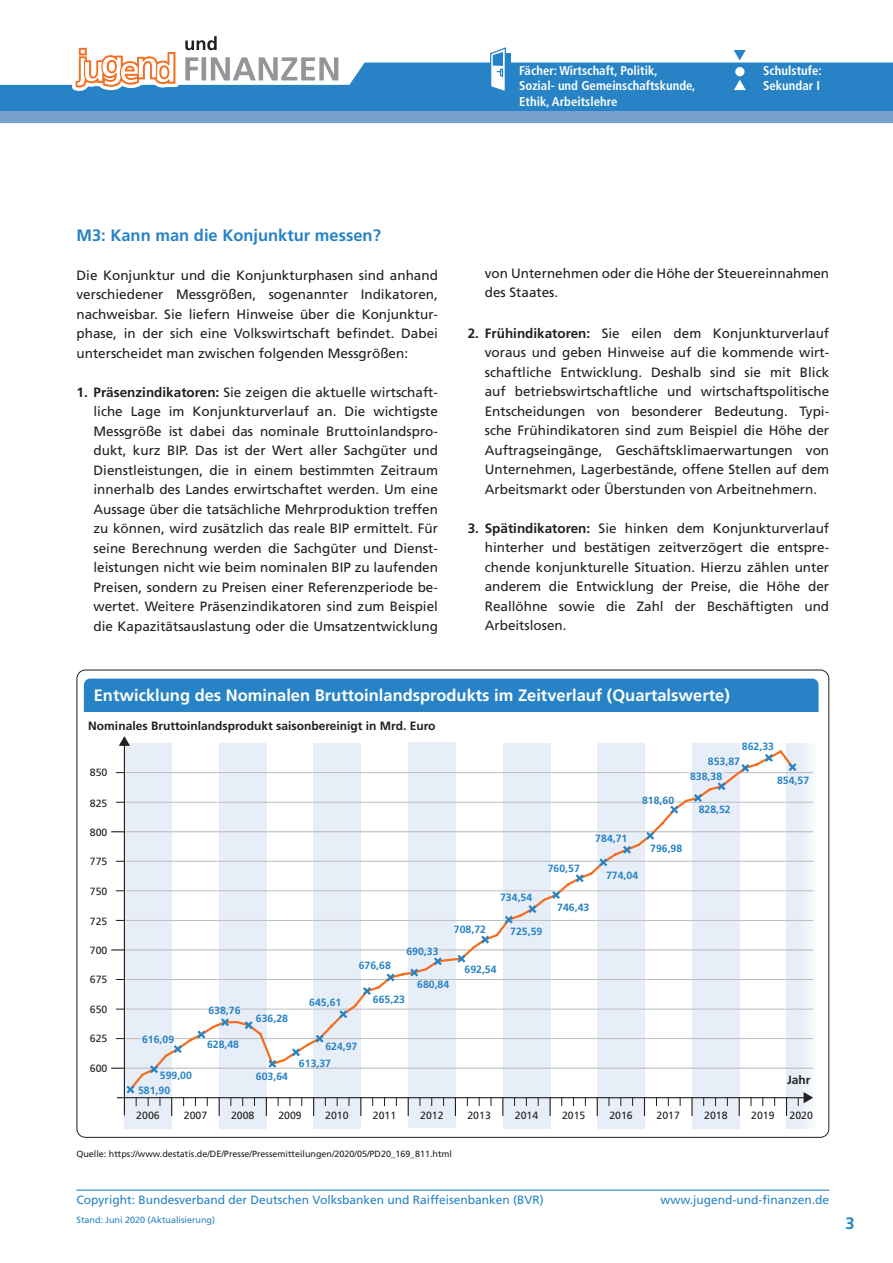
<style>
.page{position:relative;width:893px;height:1263px;background:#fff}
.page>*{position:absolute;margin:0;border:0;box-sizing:border-box;transform-origin:0 0}
.Fließtext{font:700 16.5px "Frutiger LT Std";color:#fff}
.Fließtext-2{font:700 16.5px "Frutiger LT Std";color:#2783c5}
.Fließtext-3{font:13.5px/19.5px "Frutiger LT Std";color:#231f20;text-align:justify}
.t1{font:700 condensed 12.75px/15.3px "Frutiger LT Std";color:#fff}
.t2{font:12px "Frutiger LT Std";color:#2783c5}
.t3{font:700 12px "Frutiger LT Std";color:#231f20}
.t4{font:700 10.5px/14.2px "Frutiger LT Std";color:#2783c5}
.t5{font:10.5px "Frutiger LT Std";color:#231f20}
.Paragraph_Style_2{font:9px "Frutiger LT Std";color:#231f20}
.t6{font:9px "Frutiger LT Std";color:#2783c5}
.s1{font-weight:700}
</style>
<div class="page">
<svg style="left:0;top:63px;width:893px;height:48px;background:#378cc9"></svg>
<div style="left:491px;top:53px;width:19px;height:35px;background:#2382c8"></div>
<svg style="left:489px;top:47px;width:18px;height:46px"></svg>
<hr style="left:77px;top:1189px;width:752px;height:2px;background:#2783c5">
<div style="left:735px;top:65px;width:9px;height:9px;background:#2382c8;border-radius:50%"></div>
<svg style="left:734px;top:50px;width:12px;height:10px"></svg>
<div style="left:735px;top:67px;width:9px;height:9px;background:#fff;border-radius:50%"></div>
<svg style="left:734px;top:77px;width:12px;height:13px"></svg>
<div style="left:0;top:111px;width:893px;height:12px;background:#77a0cf"></div>
<svg style="left:185px;top:57px;width:153px;height:23px"></svg>
<svg style="left:72px;top:47px;width:107px;height:44px"></svg>
<svg style="left:185px;top:36px;width:32px;height:14px"></svg>
<div style="left:84px;top:678px;width:735px;height:34px;background:#2783c5"></div>
<div style="left:124px;top:743px;width:48px;height:385px;background:#e8eef8"></div>
<div style="left:219px;top:743px;width:47px;height:385px;background:#e8eef8"></div>
<div style="left:313px;top:743px;width:48px;height:385px;background:#e8eef8"></div>
<div style="left:408px;top:742px;width:47px;height:385px;background:#e8eef8"></div>
<div style="left:503px;top:743px;width:47px;height:385px;background:#e8eef8"></div>
<div style="left:597px;top:743px;width:48px;height:385px;background:#e8eef8"></div>
<div style="left:692px;top:743px;width:47px;height:385px;background:#e8eef8"></div>
<div style="left:786px;top:743px;width:31px;height:385px;background:#eff3fa"></div>
<hr style="left:125px;top:949px;width:688px;height:1px;background:#bcbdc0">
<hr style="left:125px;top:890px;width:688px;height:1px;background:#bcbdc0">
<hr style="left:125px;top:831px;width:688px;height:1px;background:#bcbdc0">
<hr style="left:117px;top:1097px;width:688px;height:1px;background:#231f20">
<svg style="left:112px;top:949px;width:12px;height:1px"></svg>
<hr style="left:125px;top:1009px;width:688px;height:1px;background:#bcbdc0">
<hr style="left:125px;top:1038px;width:688px;height:1px;background:#bcbdc0">
<hr style="left:125px;top:979px;width:688px;height:1px;background:#bcbdc0">
<hr style="left:125px;top:920px;width:688px;height:1px;background:#bcbdc0">
<hr style="left:125px;top:861px;width:688px;height:1px;background:#bcbdc0">
<hr style="left:125px;top:1068px;width:688px;height:1px;background:#bcbdc0">
<svg style="left:112px;top:1068px;width:12px;height:1px"></svg>
<svg style="left:112px;top:831px;width:12px;height:1px"></svg>
<hr style="left:125px;top:802px;width:688px;height:1px;background:#bcbdc0">
<hr style="left:125px;top:772px;width:688px;height:1px;background:#bcbdc0">
<svg style="left:171px;top:1098px;width:1px;height:18px"></svg>
<svg style="left:219px;top:1098px;width:1px;height:18px"></svg>
<svg style="left:266px;top:1098px;width:1px;height:18px"></svg>
<svg style="left:313px;top:1098px;width:1px;height:18px"></svg>
<svg style="left:360px;top:1098px;width:1px;height:18px"></svg>
<svg style="left:408px;top:1098px;width:1px;height:18px"></svg>
<svg style="left:455px;top:1098px;width:1px;height:18px"></svg>
<svg style="left:502px;top:1098px;width:1px;height:18px"></svg>
<svg style="left:549px;top:1098px;width:2px;height:18px"></svg>
<svg style="left:597px;top:1098px;width:1px;height:18px"></svg>
<svg style="left:644px;top:1098px;width:1px;height:18px"></svg>
<svg style="left:691px;top:1098px;width:2px;height:18px"></svg>
<svg style="left:739px;top:1098px;width:1px;height:18px"></svg>
<svg style="left:786px;top:1098px;width:1px;height:18px"></svg>
<svg style="left:798px;top:1092px;width:15px;height:14px"></svg>
<hr style="left:124px;top:744px;width:1px;height:371px;background:#231f20">
<svg style="left:119px;top:736px;width:11px;height:10px"></svg>
<svg style="left:125px;top:751px;width:674px;height:345px"></svg>
<p class="t1" style="left:519px;top:63px;width:178px">Fächer: Wirtschaft, Politik,<br>Sozial- und Gemeinschaftskunde,<br>Ethik, Arbeitslehre</p>
<p class="t1" style="left:763px;top:63px;width:60px">Schulstufe:<br>Sekundar I</p>
<p class="Fließtext-2" style="left:77px;top:225px;width:306px">M3: Kann man die Konjunktur messen?</p>
<p class="Fließtext-3" style="left:77px;top:265px;width:363px">Die Konjunktur und die Konjunkturphasen sind anhand verschiedener Messgrößen, sogenannter Indikatoren, nachweisbar. Sie liefern Hinweise über die Konjunktur&shy;phase, in der sich eine Volkswirtschaft befindet. Dabei unterscheidet man zwischen folgenden Messgrößen:</p>
<p class="Fließtext-3" style="left:94px;top:382px;width:346px;text-indent:-17px"><span class="s1">1. Präsenzindikatoren:</span> Sie zeigen die aktuelle wirtschaft&shy;liche Lage im Konjunkturverlauf an. Die wichtigste Messgröße ist dabei das nominale Bruttoinlandspro&shy;dukt, kurz BIP. Das ist der Wert aller Sachgüter und Dienstleistungen, die in einem bestimmten Zeitraum innerhalb des Landes erwirtschaftet werden. Um eine Aussage über die tatsächliche Mehrproduktion treffen zu können, wird zusätzlich das reale BIP ermittelt. Für seine Berechnung werden die Sachgüter und Dienst&shy;leistungen nicht wie beim nominalen BIP zu laufenden Preisen, sondern zu Preisen einer Referenzperiode be&shy;wertet. Weitere Präsenzindikatoren sind zum Beispiel die Kapazitätsauslastung oder die Umsatzentwicklung</p>
<p class="Fließtext-3" style="left:485px;top:264px;width:346px">von Unternehmen oder die Höhe der Steuereinnahmen des Staates.</p>
<p class="Fließtext-3" style="left:485px;top:323px;width:346px;text-indent:-17px"><span class="s1">2. Frühindikatoren:</span> Sie eilen dem Konjunkturverlauf voraus und geben Hinweise auf die kommende wirt&shy;schaftliche Entwicklung. Deshalb sind sie mit Blick auf betriebswirtschaftliche und wirtschaftspolitische Entscheidungen von besonderer Bedeutung. Typi&shy;sche Frühindikatoren sind zum Beispiel die Höhe der Auftragseingänge, Geschäftsklimaerwartungen von Unternehmen, Lagerbestände, offene Stellen auf dem Arbeitsmarkt oder Überstunden von Arbeitnehmern.</p>
<p class="Fließtext-3" style="left:485px;top:518px;width:346px;text-indent:-17px"><span class="s1">3. Spätindikatoren:</span> Sie hinken dem Konjunkturverlauf hinterher und bestätigen zeitverzögert die entspre&shy;chende konjunkturelle Situation. Hierzu zählen unter anderem die Entwicklung der Preise, die Höhe der Reallöhne sowie die Zahl der Beschäftigten und Arbeitslosen.</p>
<p class="Fließtext" style="left:94px;top:685px;width:637px">Entwicklung des Nominalen Bruttoinlandsprodukts im Zeitverlauf (Quartalswerte)</p>
<p class="t3" style="left:88px;top:719px;width:349px">Nominales Bruttoinlandsprodukt saisonbereinigt in Mrd. Euro</p>
<p class="t4" style="left:742px;top:739px;width:34px">862,33</p>
<p class="t5" style="left:90px;top:766px;width:19px">850</p>
<p class="t5" style="left:90px;top:797px;width:19px">825</p>
<p class="t5" style="left:90px;top:826px;width:19px">800</p>
<p class="t5" style="left:90px;top:855px;width:19px">775</p>
<p class="t5" style="left:90px;top:885px;width:19px">750</p>
<p class="t5" style="left:90px;top:915px;width:19px">725</p>
<p class="t5" style="left:90px;top:944px;width:19px">700</p>
<p class="t5" style="left:90px;top:973px;width:19px">675</p>
<p class="t5" style="left:90px;top:1003px;width:19px">650</p>
<p class="t5" style="left:90px;top:1032px;width:19px">625</p>
<p class="t5" style="left:90px;top:1062px;width:19px">600</p>
<p class="t4" style="left:142px;top:1033px;width:34px">616,09</p>
<p class="t4" style="left:138px;top:1068px;width:55px;line-height:14.7px;text-indent:22px">599,00<br>581,90</p>
<p class="t4" style="left:208px;top:1003px;width:34px">638,76</p>
<p class="t4" style="left:207px;top:1037px;width:34px">628,48</p>
<p class="t4" style="left:256px;top:1011px;width:34px">636,28</p>
<p class="t4" style="left:256px;top:1070px;width:34px">603,64</p>
<p class="t4" style="left:500px;top:891px;width:34px">734,54</p>
<p class="t4" style="left:642px;top:793px;width:34px">818,60</p>
<p class="t4" style="left:595px;top:831px;width:34px">784,71</p>
<p class="t4" style="left:606px;top:868px;width:34px">774,04</p>
<p class="t4" style="left:548px;top:861px;width:34px">760,57</p>
<p class="t4" style="left:557px;top:900px;width:34px">746,43</p>
<p class="t4" style="left:650px;top:842px;width:34px">796,98</p>
<p class="t4" style="left:454px;top:922px;width:34px">708,72</p>
<p class="t4" style="left:510px;top:924px;width:34px">725,59</p>
<p class="t4" style="left:464px;top:963px;width:34px">692,54</p>
<p class="t4" style="left:406px;top:945px;width:34px">690,33</p>
<p class="t4" style="left:417px;top:977px;width:34px">680,84</p>
<p class="t4" style="left:359px;top:958px;width:34px">676,68</p>
<p class="t4" style="left:373px;top:992px;width:34px">665,23</p>
<p class="t4" style="left:309px;top:995px;width:34px">645,61</p>
<p class="t4" style="left:299px;top:1037px;width:60px;line-height:17.4px;text-indent:26px">624,97<br>613,37</p>
<p class="t4" style="left:690px;top:755px;width:51px;text-indent:18px">853,87<br>838,38</p>
<p class="t4" style="left:699px;top:802px;width:34px">828,52</p>
<p class="t4" style="left:777px;top:773px;width:34px">854,57</p>
<p class="t3" style="left:787px;top:1073px;width:25px">Jahr</p>
<p class="t5" style="left:136px;top:1109px;width:25px">2006</p>
<p class="t5" style="left:184px;top:1109px;width:25px">2007</p>
<p class="t5" style="left:231px;top:1109px;width:25px">2008</p>
<p class="t5" style="left:278px;top:1109px;width:25px">2009</p>
<p class="t5" style="left:325px;top:1109px;width:25px">2010</p>
<p class="t5" style="left:373px;top:1109px;width:25px">2011</p>
<p class="t5" style="left:420px;top:1109px;width:25px">2012</p>
<p class="t5" style="left:467px;top:1109px;width:25px">2013</p>
<p class="t5" style="left:515px;top:1109px;width:25px">2014</p>
<p class="t5" style="left:562px;top:1109px;width:25px">2015</p>
<p class="t5" style="left:609px;top:1109px;width:25px">2016</p>
<p class="t5" style="left:657px;top:1109px;width:25px">2017</p>
<p class="t5" style="left:704px;top:1109px;width:25px">2018</p>
<p class="t5" style="left:751px;top:1109px;width:25px">2019</p>
<p class="t5" style="left:790px;top:1109px;width:25px">2020</p>
<p class="Paragraph_Style_2" style="left:76px;top:1149px;width:377px">Quelle: https://www.destatis.de/DE/Presse/Pressemitteilungen/2020/05/PD20_169_811.html</p>
<p class="t2" style="left:77px;top:1193px;width:469px">Copyright: Bundesverband der Deutschen Volksbanken und Raiffeisenbanken (BVR)</p>
<p class="t6" style="left:77px;top:1215px;width:140px">Stand: Juni 2020 (Aktualisierung)</p>
<p class="t2" style="left:660px;top:1193px;width:170px">www.jugend-und-finanzen.de</p>
<p class="Fließtext-2" style="left:845px;top:1213px;width:11px">3</p>
</div>
